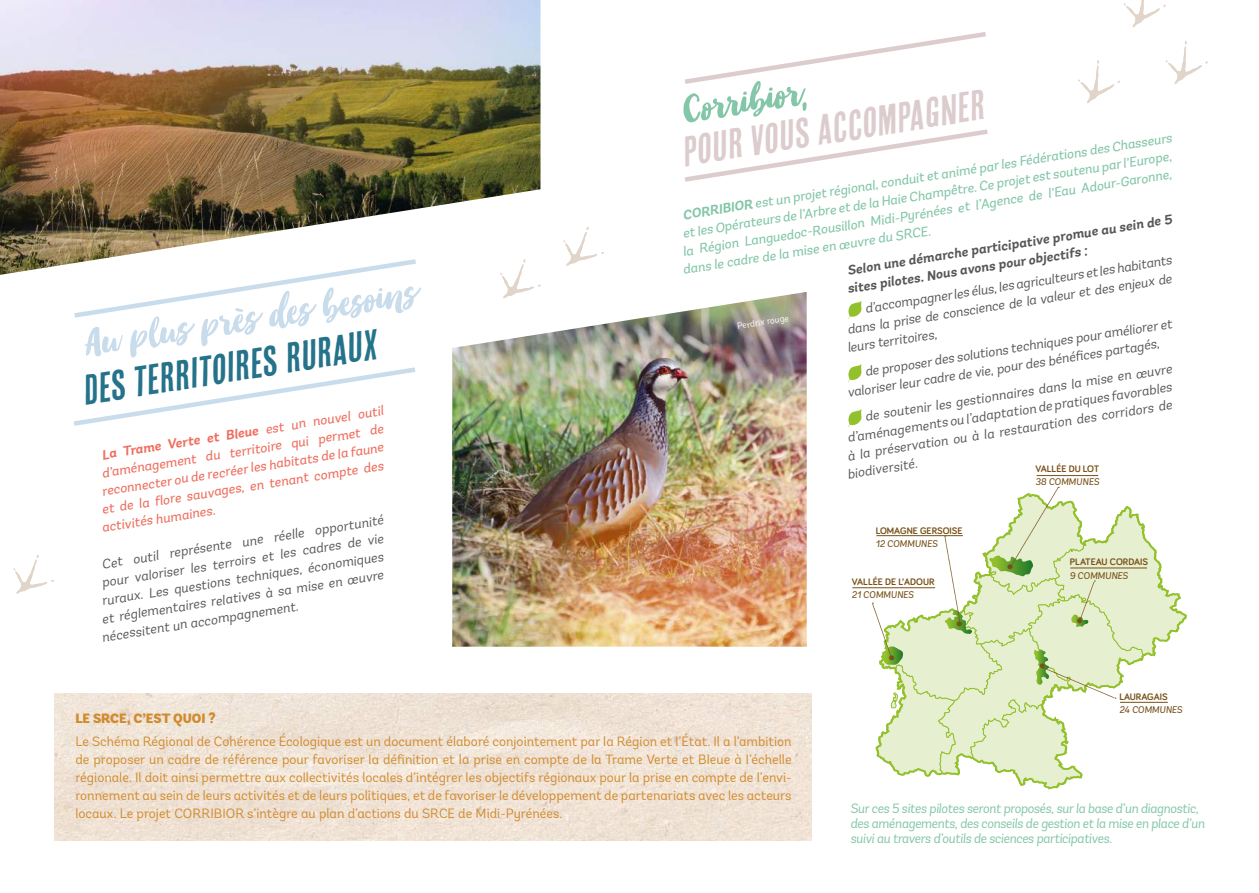
<style>
.page{position:relative;width:1259px;height:893px;background:#fff}
.page>*{position:absolute;margin:0;border:0;box-sizing:border-box;transform-origin:0 0}
.t1{font:italic 46.2px "Ink Bandits Script";color:#c9dceb}
.t2{font:italic 46.2px "Ink Bandits Script";color:#83c6a8}
.t3{font:italic 42.15px "Cheap Pine Sans";color:#25738a}
.t4{font:italic 42.15px "Cheap Pine Sans";color:#dcccce}
.t5{font:italic 13.5px/18px "Andes";color:#575756}
.t6{font:13.5px/18px "Andes";color:#d18b2e;text-align:justify}
.t7{font:italic 13.5px "Andes";color:#83c6a8}
.t8{font:italic 13.5px/15px "Andes";letter-spacing:-.02em;color:#83c6a8}
.t9{font:italic 13.5px "Andes";color:#ee6f5f}
.t10{font:italic 700 13.5px/18px "Andes";color:#575756}
.t11{font:italic 700 13.5px "Andes";color:#ee6f5f}
.t12{font:900 13.5px "Andes";color:#d18b2e}
.t13{font:700 9.75px "Bariol";color:#785118}
.t14{font:italic 9.75px "Andes";color:#785118}
.t15{font:9px "Andes";color:#fff}
.s1{font-weight:400}
.s2{font-weight:700}
</style>
<div class="page">
<img style="left:54px;top:693px;width:757px;height:148px">
<svg style="left:74px;top:367px;width:342px;height:59px"></svg>
<svg style="left:74px;top:275px;width:269px;height:43px"></svg>
<svg style="left:563px;top:227px;width:41px;height:39px"></svg>
<svg style="left:14px;top:555px;width:40px;height:39px"></svg>
<svg style="left:502px;top:275px;width:39px;height:17px"></svg>
<img style="left:0;top:0;width:540px;height:275px">
<svg style="left:848px;top:301px;width:13px;height:18px"></svg>
<svg style="left:848px;top:364px;width:13px;height:18px"></svg>
<svg style="left:848px;top:409px;width:13px;height:18px"></svg>
<svg style="left:685px;top:32px;width:301px;height:52px"></svg>
<svg style="left:685px;top:129px;width:303px;height:53px"></svg>
<svg style="left:1078px;top:60px;width:42px;height:44px"></svg>
<svg style="left:1166px;top:41px;width:41px;height:43px"></svg>
<svg style="left:1124px;top:0;width:41px;height:28px"></svg>
<hr style="left:1036px;top:475px;width:62px;height:1px;background:#785118">
<hr style="left:852px;top:587px;width:83px;height:1px;background:#785118">
<img style="left:452px;top:292px;width:354px;height:355px">
<svg style="left:872px;top:487px;width:313px;height:302px"></svg>
<h1 class="t1" style="left:79px;top:326px;width:336px;rotate:-9deg">Au plus près des besoins</h1>
<h2 class="t3" style="left:78px;top:368px;width:299px;rotate:-9deg">des territoires ruraux</h2>
<p class="t11" style="left:100px;top:447px;width:287px;rotate:-9deg">La Trame Verte et Bleue <span class="s1">est un nouvel outil</span></p>
<p class="t9" style="left:100px;top:465px;width:287px;rotate:-9deg">d’aménagement du territoire qui permet de</p>
<p class="t9" style="left:100px;top:483px;width:287px;rotate:-9deg">reconnecter ou de recréer les habitats de la faune</p>
<p class="t9" style="left:100px;top:501px;width:287px;rotate:-9deg">et de la fl ore sauvages, en tenant compte des</p>
<p class="t9" style="left:100px;top:520px;width:116px;rotate:-9deg">activités humaines.</p>
<p class="t5" style="left:100px;top:555px;width:287px;rotate:-9deg">Cet outil représente une réelle opportunité</p>
<p class="t5" style="left:100px;top:574px;width:287px;rotate:-9deg">pour valoriser les terroirs et les cadres de vie</p>
<p class="t5" style="left:100px;top:592px;width:287px;rotate:-9deg">ruraux. Les questions techniques, économiques</p>
<p class="t5" style="left:100px;top:610px;width:287px;rotate:-9deg">et réglementaires relatives à sa mise en œuvre</p>
<p class="t5" style="left:100px;top:628px;width:200px;rotate:-9deg">nécessitent un accompagnement.</p>
<h1 class="t2" style="left:677px;top:92px;width:127px;rotate:-9deg">Corribior,</h1>
<h2 class="t4" style="left:677px;top:129px;width:307px;rotate:-9deg">pour vous accompagner</h2>
<p class="t7" style="left:681px;top:207px;width:497px;rotate:-9deg"><span class="s2">CORRIBIOR</span> est un projet régional, conduit et animé par les Fédérations des Chasseurs</p>
<p class="t7" style="left:681px;top:225px;width:496px;rotate:-9deg">et les Opérateurs de l’Arbre et de la Haie Champêtre. Ce projet est soutenu par l’Europe,</p>
<p class="t7" style="left:681px;top:243px;width:496px;rotate:-9deg">la Région Languedoc-Rousillon Midi-Pyrénées et l’Agence de l’Eau Adour-Garonne,</p>
<p class="t10" style="left:843px;top:262px;width:333px;rotate:-9deg">Selon une démarche participative promue au sein de 5 sites pilotes. Nous avons pour objectifs :</p>
<p class="t7" style="left:681px;top:262px;width:252px;rotate:-9deg">dans le cadre de la mise en œuvre du SRCE.</p>
<p class="t5" style="left:840px;top:303px;width:336px;text-indent:24px;rotate:-9deg">d’accompagner les élus, les agriculteurs et les habitants dans la prise de conscience de la valeur et des enjeux de leurs territoires,</p>
<p class="t15" style="left:736px;top:321px;width:53px;rotate:-9deg">Perdrix rouge</p>
<p class="t5" style="left:843px;top:366px;width:333px;text-indent:21px;rotate:-9deg">de proposer des solutions techniques pour améliorer et valoriser leur cadre de vie, pour des bénéfi ces partagés,</p>
<p class="t5" style="left:863px;top:408px;width:312px;rotate:-9deg">de soutenir les gestionnaires dans la mise en œuvre</p>
<p class="t5" style="left:846px;top:429px;width:330px;rotate:-9deg">d’aménagements ou l’adaptation de pratiques favorables</p>
<p class="t5" style="left:846px;top:447px;width:330px;rotate:-9deg">à la préservation ou à la restauration des corridors de</p>
<p class="t5" style="left:846px;top:465px;width:73px;rotate:-9deg">biodiversité.</p>
<p class="t13" style="left:1035px;top:462px;width:65px">VALLÉE DU LOT</p>
<p class="t14" style="left:1035px;top:476px;width:65px">38 COMMUNES</p>
<p class="t13" style="left:876px;top:524px;width:88px">LOMAGNE GERSOISE</p>
<p class="t14" style="left:876px;top:538px;width:63px">12 COMMUNES</p>
<p class="t13" style="left:852px;top:575px;width:84px">VALLÉE DE L’ADOUR</p>
<p class="t14" style="left:852px;top:589px;width:63px">21 COMMUNES</p>
<p class="t13" style="left:1070px;top:555px;width:80px">PLATEAU CORDAIS</p>
<p class="t14" style="left:1070px;top:569px;width:60px">9 COMMUNES</p>
<p class="t12" style="left:75px;top:710px;width:35px">LE SRCE</p>
<p class="t12" style="left:127px;top:710px;width:90px">, C’EST QUOI ?</p>
<p class="t6" style="left:75px;top:732px;width:718px">Le Schéma Régional de Cohérence Écologique est un document élaboré conjointement par la Région et l’État. Il a l’ambition de proposer un cadre de référence pour favoriser la définition et la prise en compte de la Trame Verte et Bleue à l’échelle régionale. Il doit ainsi permettre aux collectivités locales d’intégrer les objectifs régionaux pour la prise en compte de l’envi&shy;ronnement au sein de leurs activités et de leurs politiques, et de favoriser le développement de partenariats avec les acteurs locaux. Le projet CORRIBIOR s’intègre au plan d’actions du SRCE de Midi-Pyrénées.</p>
<p class="t13" style="left:1119px;top:690px;width:50px">LAURAGAIS</p>
<p class="t14" style="left:1119px;top:704px;width:65px">24 COMMUNES</p>
<p class="t8" style="left:850px;top:801px;width:356px">Sur ces 5 sites pilotes seront proposés, sur la base d’un diagnostic, des aménagements, des conseils de gestion et la mise en place d’un suivi au travers d’outils de sciences participatives.</p>
</div>
